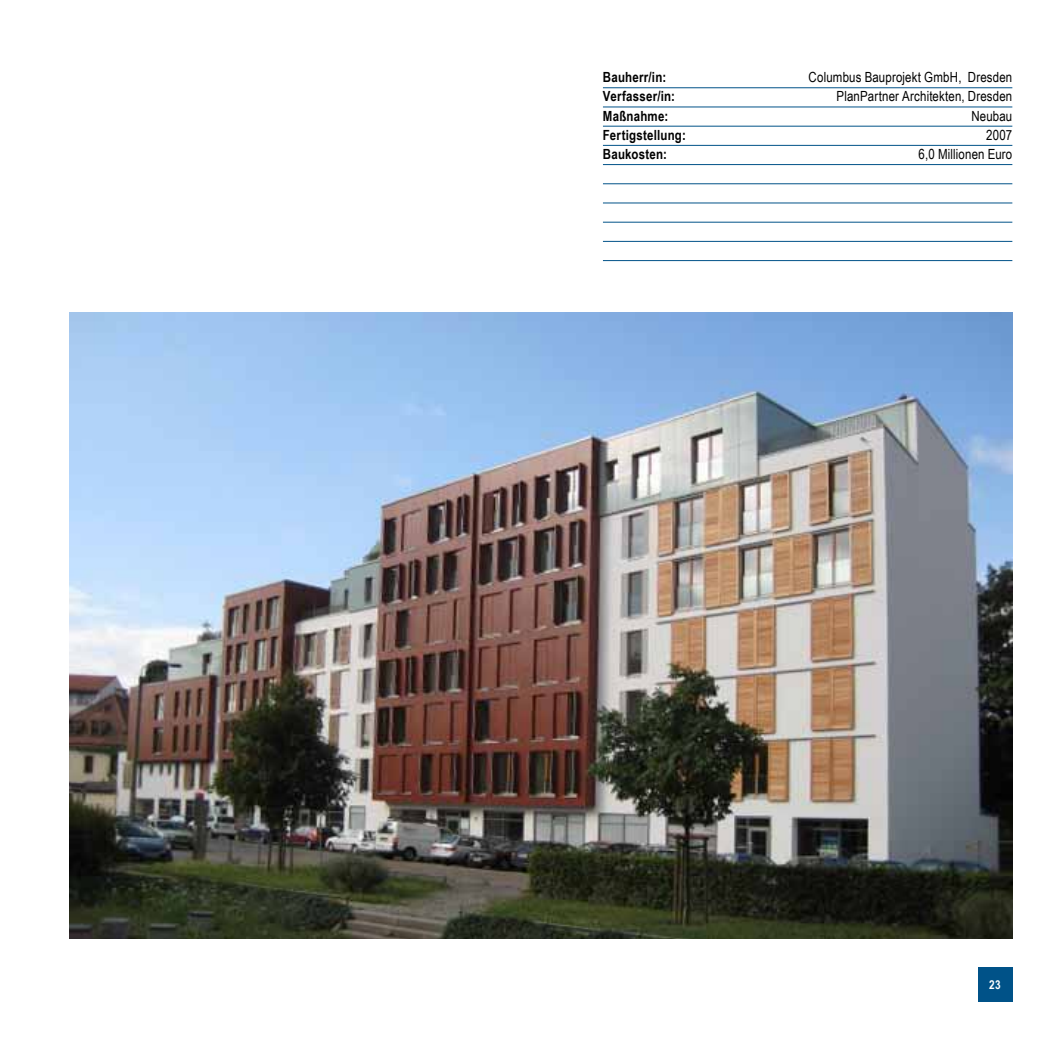
<style>
.page{position:relative;width:1062px;height:1042px;background:#fff}
.page>*{position:absolute;margin:0;border:0;box-sizing:border-box;transform-origin:0 0}
.t1{font:14px "Arial Narrow";letter-spacing:.01em;color:#000}
.t2{font:700 14px "Arial Narrow";letter-spacing:.015em;color:#000}
.t3{font:700 12.25px "Arial Narrow";color:#fff}
</style>
<div class="page">
<div style="left:977px;top:967px;width:35px;height:35px;background:#005288"></div>
<img style="left:69px;top:313px;width:943px;height:626px">
<hr style="left:603px;top:107px;width:409px;height:1px;background:#005288">
<hr style="left:603px;top:87px;width:409px;height:1px;background:#005288">
<hr style="left:603px;top:126px;width:409px;height:1px;background:#005288">
<hr style="left:603px;top:145px;width:409px;height:1px;background:#005288">
<hr style="left:603px;top:164px;width:409px;height:1px;background:#005288">
<hr style="left:603px;top:183px;width:409px;height:1px;background:#005288">
<hr style="left:603px;top:203px;width:409px;height:1px;background:#005288">
<hr style="left:603px;top:222px;width:409px;height:1px;background:#005288">
<hr style="left:603px;top:241px;width:409px;height:1px;background:#005288">
<hr style="left:603px;top:260px;width:409px;height:1px;background:#005288">
<p class="t2" style="left:603px;top:67px;width:65px">Bauherr/in:</p>
<p class="t1" style="left:808px;top:67px;width:205px">Columbus Bauprojekt GmbH, Dresden</p>
<p class="t2" style="left:603px;top:86px;width:74px">Verfasser/in:</p>
<p class="t1" style="left:836px;top:86px;width:177px">PlanPartner Architekten, Dresden</p>
<p class="t2" style="left:603px;top:105px;width:67px">Maßnahme:</p>
<p class="t1" style="left:971px;top:105px;width:42px">Neubau</p>
<p class="t2" style="left:603px;top:124px;width:84px">Fertigstellung:</p>
<p class="t1" style="left:986px;top:125px;width:28px">2007</p>
<p class="t2" style="left:603px;top:144px;width:65px">Baukosten:</p>
<p class="t1" style="left:918px;top:144px;width:95px">6,0 Millionen Euro</p>
<p class="t3" style="left:989px;top:975px;width:13px">23</p>
</div>
